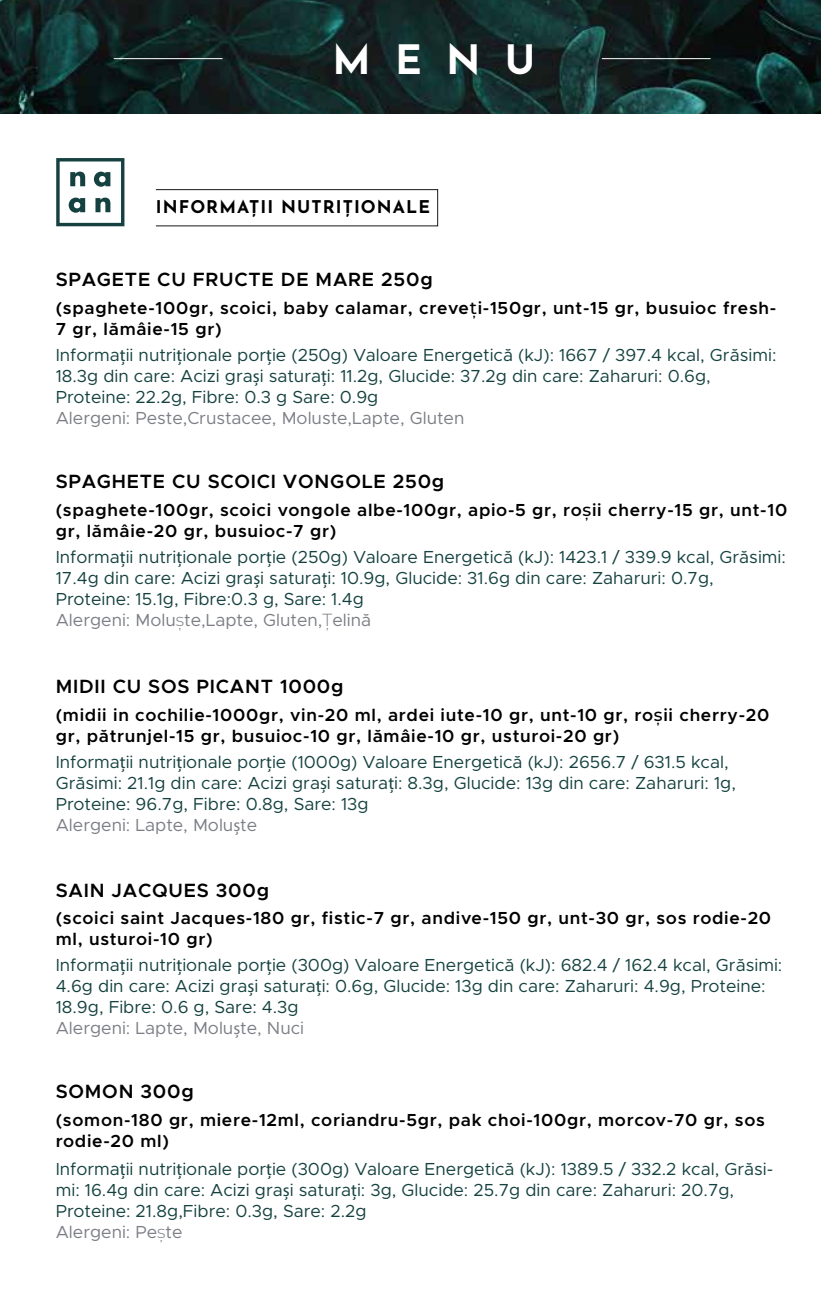
<style>
.page{position:relative;width:821px;height:1312px;background:#fff}
.page>*{position:absolute;margin:0;border:0;box-sizing:border-box;transform-origin:0 0}
.t1{font:700 40.43px "Josefin Sans";color:#fff}
.t2{font:600 19.25px "Metropolis";letter-spacing:.04em;color:#000}
.t3{font:17.5px/21px "Metropolis";color:#154240}
.t4{font:600 17.5px/21px "Metropolis";letter-spacing:.04em;color:#000}
.t5{font:17.5px "Metropolis";color:#7b7e84}
.t6{font:700 17.5px "Josefin Sans";letter-spacing:.06em;color:#000}
.s1{font-family:"Montserrat";font-weight:100}
.s2{font-family:"Myriad Pro"}
.s3{color:#7b7e84}
.s4{font-family:"Montserrat";font-weight:100;color:#7b7e84}
.s5{font-family:"Myriad Pro";color:#7b7e84}
</style>
<div class="page">
<img style="left:0;top:0;width:820px;height:114px">
<div style="left:156px;top:189px;width:282px;height:37px;border:1px solid #171819"></div>
<hr style="left:601px;top:58px;width:109px;height:1px;background:#fff">
<hr style="left:114px;top:58px;width:108px;height:1px;background:#fff">
<svg style="left:56px;top:158px;width:68px;height:68px"></svg>
<h1 class="t1" style="left:332px;top:30px;width:204px">MENU</h1>
<p class="t6" style="left:156px;top:194px;width:275px">INFORMAȚII NUTRIȚIONALE</p>
<p class="t2" style="left:56px;top:267px;width:378px">SPAGETE CU FRUCTE DE MARE 250g</p>
<p class="t4" style="left:56px;top:298px;width:721px">(spaghete-100gr, scoici, baby calamar, creve<span class="s1">ț</span>i-150gr, unt-15 gr, busuioc fresh-<br>7 gr, lămâie-15 gr)</p>
<p class="t3" style="left:56px;top:344px;width:722px">Informa<span class="s2">ț</span>ii nutri<span class="s2">ț</span>ionale por<span class="s2">ț</span>ie (250g) Valoare Energetică (kJ): 1667 / 397.4 kcal, Grăsimi:<br>18.3g din care: Acizi gra<span class="s2">ș</span>i satura<span class="s2">ț</span>i: 11.2g, Glucide: 37.2g din care: Zaharuri: 0.6g,<br>Proteine: 22.2g, Fibre: 0.3 g Sare: 0.9g</p>
<p class="t5" style="left:56px;top:407px;width:410px">Alergeni: Peste,Crustacee, Moluste,Lapte, Gluten</p>
<p class="t2" style="left:56px;top:469px;width:390px">SPAGHETE CU SCOICI VONGOLE 250g</p>
<p class="t4" style="left:56px;top:499px;width:733px">(spaghete-100gr, scoici vongole albe-100gr, apio-5 gr, ro<span class="s1">ș</span>ii cherry-15 gr, unt-10 gr, lămâie-20 gr, busuioc-7 gr)</p>
<p class="t3" style="left:56px;top:546px;width:731px">Informa<span class="s2">ț</span>ii nutri<span class="s2">ț</span>ionale por<span class="s2">ț</span>ie (250g) Valoare Energetică (kJ): 1423.1 / 339.9 kcal, Grăsimi:<br>17.4g din care: Acizi gra<span class="s2">ș</span>i satura<span class="s2">ț</span>i: 10.9g, Glucide: 31.6g din care: Zaharuri: 0.7g, Proteine: 15.1g, Fibre:0.3 g, Sare: 1.4g<br><span class="s3">Alergeni: Molu</span><span class="s4">ș</span><span class="s3">te,Lapte, Gluten,</span><span class="s4">Ț</span><span class="s3">elină</span></p>
<p class="t2" style="left:56px;top:674px;width:289px">MIDII CU SOS PICANT 1000g</p>
<p class="t4" style="left:56px;top:704px;width:715px">(midii in cochilie-1000gr, vin-20 ml, ardei iute-10 gr, unt-10 gr, ro<span class="s1">ș</span>ii cherry-20 gr, pătrunjel-15 gr, busuioc-10 gr, lămâie-10 gr, usturoi-20 gr)</p>
<p class="t3" style="left:56px;top:751px;width:681px">Informa<span class="s2">ț</span>ii nutri<span class="s2">ț</span>ionale por<span class="s2">ț</span>ie (1000g) Valoare Energetică (kJ): 2656.7 / 631.5 kcal, Grăsimi: 21.1g din care: Acizi gra<span class="s2">ș</span>i satura<span class="s2">ț</span>i: 8.3g, Glucide: 13g din care: Zaharuri: 1g, Proteine: 96.7g, Fibre: 0.8g, Sare: 13g<br><span class="s3">Alergeni: Lapte, Molu</span><span class="s5">ș</span><span class="s3">te</span></p>
<p class="t2" style="left:56px;top:877px;width:215px">SAIN JACQUES 300g</p>
<p class="t4" style="left:56px;top:907px;width:716px">(scoici saint Jacques-180 gr, fistic-7 gr, andive-150 gr, unt-30 gr, sos rodie-20 ml, usturoi-10 gr)</p>
<p class="t3" style="left:56px;top:954px;width:728px">Informa<span class="s2">ț</span>ii nutri<span class="s2">ț</span>ionale por<span class="s2">ț</span>ie (300g) Valoare Energetică (kJ): 682.4 / 162.4 kcal, Grăsimi:<br>4.6g din care: Acizi gra<span class="s2">ș</span>i satura<span class="s2">ț</span>i: 0.6g, Glucide: 13g din care: Zaharuri: 4.9g, Proteine:<br>18.9g, Fibre: 0.6 g, Sare: 4.3g<br><span class="s3">Alergeni: Lapte, Molu</span><span class="s5">ș</span><span class="s3">te, Nuci</span></p>
<p class="t2" style="left:56px;top:1079px;width:140px">SOMON 300g</p>
<p class="t4" style="left:56px;top:1109px;width:710px">(somon-180 gr, miere-12ml, coriandru-5gr, pak choi-100gr, morcov-70 gr, sos rodie-20 ml)</p>
<p class="t3" style="left:56px;top:1158px;width:719px">Informa<span class="s2">ț</span>ii nutri<span class="s2">ț</span>ionale por<span class="s2">ț</span>ie (300g) Valoare Energetică (kJ): 1389.5 / 332.2 kcal, Grăsi&shy;mi: 16.4g din care: Acizi gra<span class="s2">ș</span>i satura<span class="s2">ț</span>i: 3g, Glucide: 25.7g din care: Zaharuri: 20.7g, Proteine: 21.8g,Fibre: 0.3g, Sare: 2.2g<br><span class="s3">Alergeni: Pe</span><span class="s4">ș</span><span class="s3">te</span></p>
</div>
